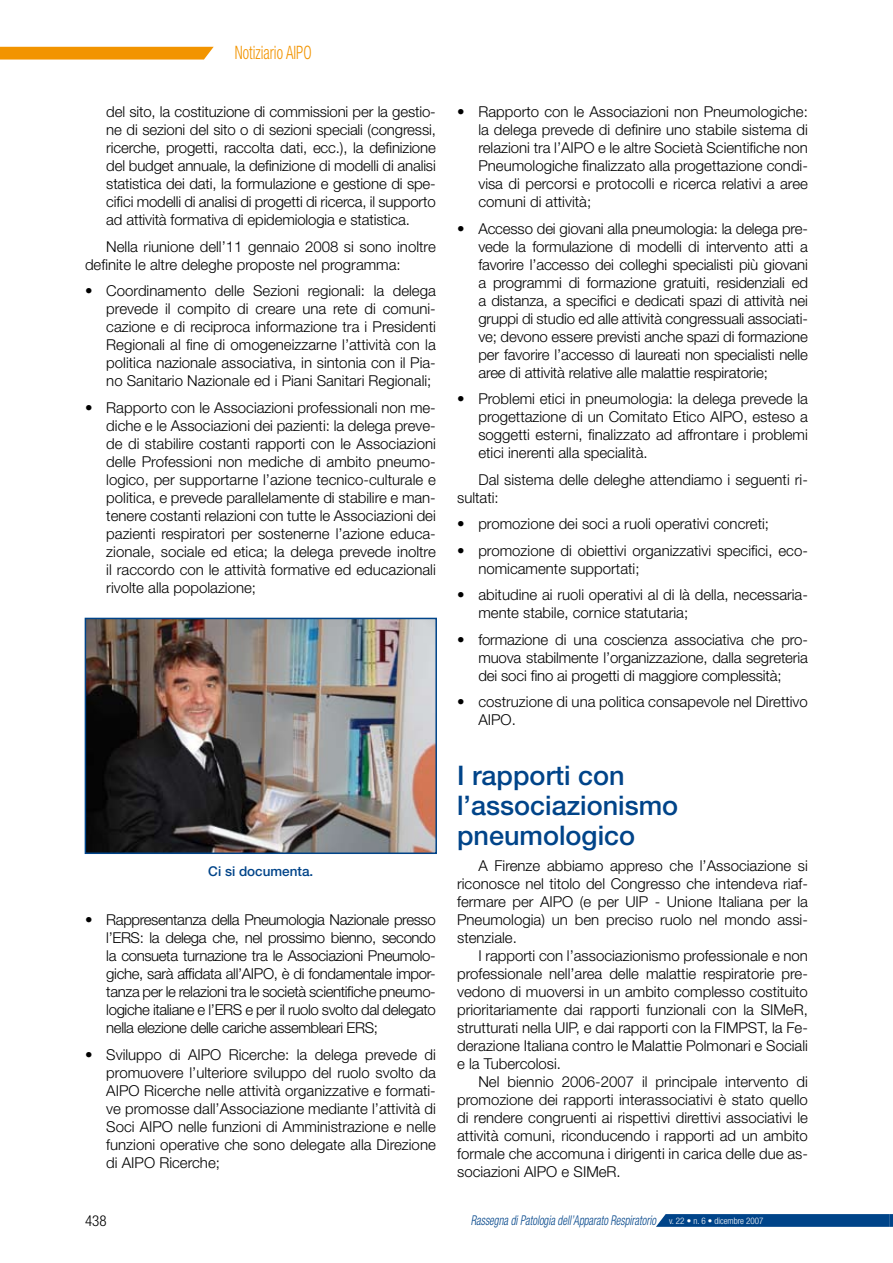
<style>
.page{position:relative;width:893px;height:1263px;background:#fff}
.page>*{position:absolute;margin:0;border:0;box-sizing:border-box;transform-origin:0 0}
.t1{font:500 27px/30px "Helvetica Neue LT Std";color:#004489}
.t2{font:300 condensed 18.45px "Helvetica Neue LT Std";color:#f29400;scale:.8 1}
.t3{font:300 15px/18px "Helvetica Neue LT Std";color:#000;text-align:justify}
.t4{font:300 condensed 15px "Helvetica Neue LT Std";color:#000}
.t5{font:italic 300 condensed 13.5px "Helvetica Neue LT Std";color:#004489;scale:.8 1}
.t6{font:500 13.5px "Helvetica Neue LT Std";color:#004489}
.t7{font:300 condensed 9px "Helvetica Neue LT Std";color:#fff}
</style>
<div class="page">
<svg style="left:0;top:47px;width:214px;height:13px;background:#f29a0f"></svg>
<svg style="left:656px;top:1214px;width:237px;height:13px;background:#094b8d"></svg>
<img style="left:88px;top:621px;width:346px;height:230px">
<div style="left:85px;top:618px;width:352px;height:236px;border:2px solid #004489"></div>
<p class="t2" style="left:235px;top:42px;width:97px">Notiziario AIPO</p>
<p class="t3" style="left:106px;top:102px;width:331px">del sito, la costituzione di commissioni per la gestio&shy;ne di sezioni del sito o di sezioni speciali (congressi, ricerche, progetti, raccolta dati, ecc.), la definizione del budget annuale, la definizione di modelli di analisi statistica dei dati, la formulazione e gestione di spe&shy;cifici modelli di analisi di progetti di ricerca, il supporto ad attività formativa di epidemiologia e statistica.</p>
<p class="t3" style="left:85px;top:237px;width:352px;text-indent:21px">Nella riunione dell’11 gennaio 2008 si sono inoltre definite le altre deleghe proposte nel programma:</p>
<p class="t3" style="left:106px;top:281px;width:331px;text-indent:-21px">• Coordinamento delle Sezioni regionali: la delega prevede il compito di creare una rete di comuni&shy;cazione e di reciproca informazione tra i Presidenti Regionali al fine di omogeneizzarne l’attività con la politica nazionale associativa, in sintonia con il Pia&shy;no Sanitario Nazionale ed i Piani Sanitari Regionali;</p>
<p class="t3" style="left:106px;top:398px;width:331px;text-indent:-21px">• Rapporto con le Associazioni professionali non me&shy;diche e le Associazioni dei pazienti: la delega preve&shy;de di stabilire costanti rapporti con le Associazioni delle Professioni non mediche di ambito pneumo&shy;logico, per supportarne l’azione tecnico-culturale e politica, e prevede parallelamente di stabilire e man&shy;tenere costanti relazioni con tutte le Associazioni dei pazienti respiratori per sostenerne l’azione educa&shy;zionale, sociale ed etica; la delega prevede inoltre il raccordo con le attività formative ed educazionali rivolte alla popolazione;</p>
<p class="t6" style="left:208px;top:863px;width:107px">Ci si documenta.</p>
<p class="t3" style="left:106px;top:910px;width:331px;text-indent:-21px">• Rappresentanza della Pneumologia Nazionale presso l’ERS: la delega che, nel prossimo bienno, secondo la consueta turnazione tra le Associazioni Pneumolo&shy;giche, sarà affidata all’AIPO, è di fondamentale impor&shy;tanza per le relazioni tra le società scientifiche pneumo&shy;logiche italiane e l’ERS e per il ruolo svolto dal delegato nella elezione delle cariche assembleari ERS;</p>
<p class="t3" style="left:106px;top:1045px;width:331px;text-indent:-21px">• Sviluppo di AIPO Ricerche: la delega prevede di promuovere l’ulteriore sviluppo del ruolo svolto da AIPO Ricerche nelle attività organizzative e formati&shy;ve promosse dall’Associazione mediante l’attività di Soci AIPO nelle funzioni di Amministrazione e nelle funzioni operative che sono delegate alla Direzione di AIPO Ricerche;</p>
<p class="t3" style="left:478px;top:102px;width:331px;text-indent:-21px">• Rapporto con le Associazioni non Pneumologiche: la delega prevede di definire uno stabile sistema di relazioni tra l’AIPO e le altre Società Scientifiche non Pneumologiche finalizzato alla progettazione condi&shy;visa di percorsi e protocolli e ricerca relativi a aree comuni di attività;</p>
<p class="t3" style="left:478px;top:219px;width:331px;text-indent:-21px">• Accesso dei giovani alla pneumologia: la delega pre&shy;vede la formulazione di modelli di intervento atti a favorire l’accesso dei colleghi specialisti più giovani a programmi di formazione gratuiti, residenziali ed a distanza, a specifici e dedicati spazi di attività nei gruppi di studio ed alle attività congressuali associati&shy;ve; devono essere previsti anche spazi di formazione per favorire l’accesso di laureati non specialisti nelle aree di attività relative alle malattie respiratorie;</p>
<p class="t3" style="left:478px;top:389px;width:331px;text-indent:-21px">• Problemi etici in pneumologia: la delega prevede la progettazione di un Comitato Etico AIPO, esteso a soggetti esterni, finalizzato ad affrontare i problemi etici inerenti alla specialità.</p>
<p class="t3" style="left:457px;top:470px;width:352px;text-indent:21px">Dal sistema delle deleghe attendiamo i seguenti ri&shy;sultati:</p>
<p class="t3" style="left:457px;top:514px;width:313px">• promozione dei soci a ruoli operativi concreti;</p>
<p class="t3" style="left:478px;top:541px;width:331px;text-indent:-21px">• promozione di obiettivi organizzativi specifici, eco&shy;nomicamente supportati;</p>
<p class="t3" style="left:478px;top:585px;width:331px;text-indent:-21px">• abitudine ai ruoli operativi al di là della, necessaria&shy;mente stabile, cornice statutaria;</p>
<p class="t3" style="left:478px;top:630px;width:331px;text-indent:-21px">• formazione di una coscienza associativa che pro&shy;muova stabilmente l’organizzazione, dalla segreteria dei soci fino ai progetti di maggiore complessità;</p>
<p class="t3" style="left:478px;top:692px;width:331px;text-indent:-21px">• costruzione di una politica consapevole nel Direttivo<br>AIPO.</p>
<h1 class="t1" style="left:457px;top:760px;width:223px">I rapporti con l’associazionismo pneumologico</h1>
<p class="t3" style="left:457px;top:857px;width:352px;text-indent:21px">A Firenze abbiamo appreso che l’Associazione si riconosce nel titolo del Congresso che intendeva riaf&shy;fermare per AIPO (e per UIP - Unione Italiana per la Pneumologia) un ben preciso ruolo nel mondo assi&shy;stenziale.</p>
<p class="t3" style="left:457px;top:947px;width:352px;text-indent:21px">I rapporti con l’associazionismo professionale e non professionale nell’area delle malattie respiratorie pre&shy;vedono di muoversi in un ambito complesso costituito prioritariamente dai rapporti funzionali con la SIMeR, strutturati nella UIP, e dai rapporti con la FIMPST, la Fe&shy;derazione Italiana contro le Malattie Polmonari e Sociali e la Tubercolosi.</p>
<p class="t3" style="left:457px;top:1073px;width:352px;text-indent:21px">Nel biennio 2006-2007 il principale intervento di promozione dei rapporti interassociativi è stato quello di rendere congruenti ai rispettivi direttivi associativi le attività comuni, riconducendo i rapporti ad un ambito formale che accomuna i dirigenti in carica delle due as&shy;sociazioni AIPO e SIMeR.</p>
<p class="t4" style="left:85px;top:1212px;width:23px">438</p>
<p class="t5" style="left:471px;top:1212px;width:233px">Rassegna di Patologia dell’Apparato Respiratorio</p>
<p class="t7" style="left:669px;top:1215px;width:96px">v. 22 • n. 6 • dicembre 2007</p>
</div>
